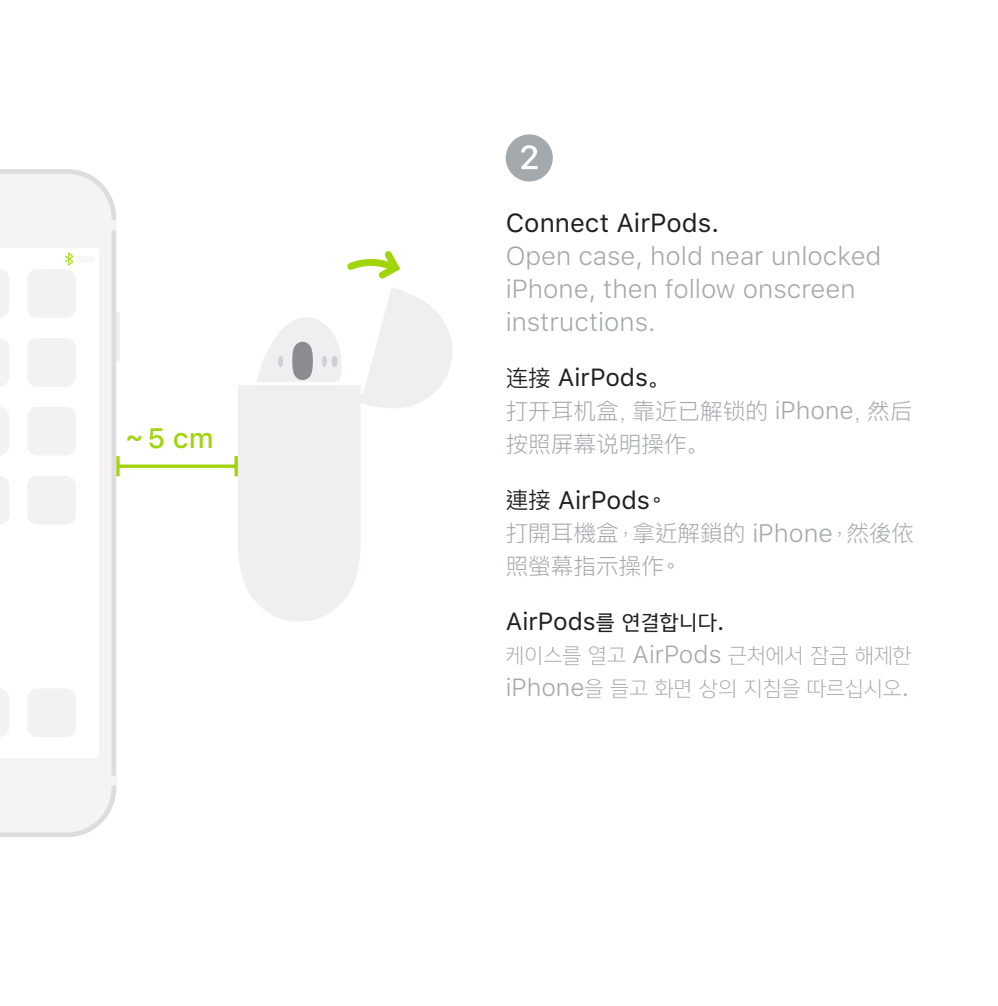
<style>
.page{position:relative;width:998px;height:1006px;background:#fff}
.page>*{position:absolute;margin:0;border:0;box-sizing:border-box;transform-origin:0 0}
.t1{font:500 28px "SFUI Text";color:#a2d40a}
.Body{font:300 26px/32.8px "SFUI Text";color:#a3a9ad}
.Body-2{font:100 26px/32.8px "Yoon Gothic";color:#a3a9ad}
.Body-3{font:100 26px/32.8px "Han Hei SC";color:#a3a9ad}
.Body-4{font:100 26px/32.8px "Han Hei TC";color:#a3a9ad}
.t2{font:26px "SFUI Text";color:#231f20}
.t3{font:25.2px "SFUI Text";color:#231f20}
.t4{font:24.8px "SFUI Text";color:#231f20}
.s1{font-family:"Han Hei SC Text";font-size:26px}
.s2{font-family:"SFUI Text";font-weight:300;font-size:24.8px}
.s3{font-family:"Han Hei TC Text";font-size:26px}
.s4{font-family:"SFUI Text";font-weight:300;font-size:25.2px}
.s5{font-family:"Yoon Gothic Text";font-size:26px}
</style>
<div class="page">
<svg style="left:238px;top:251px;width:215px;height:370px"></svg>
<hr style="left:238px;top:382px;width:123px;height:3px;background:#fff">
<svg style="left:120px;top:464px;width:114px;height:4px"></svg>
<svg style="left:116px;top:456px;width:4px;height:20px"></svg>
<svg style="left:234px;top:456px;width:4px;height:20px"></svg>
<svg style="left:116px;top:312px;width:4px;height:49px"></svg>
<svg style="left:0;top:174px;width:116px;height:658px"></svg>
<svg style="left:0;top:269px;width:9px;height:49px"></svg>
<div style="left:27px;top:269px;width:49px;height:49px;background:#f3f1f3;border-radius:10px"></div>
<div style="left:27px;top:338px;width:49px;height:49px;background:#f3f1f3;border-radius:10px"></div>
<div style="left:27px;top:407px;width:49px;height:48px;background:#f3f1f3;border-radius:10px"></div>
<svg style="left:0;top:407px;width:9px;height:48px"></svg>
<svg style="left:0;top:338px;width:9px;height:49px"></svg>
<div style="left:27px;top:476px;width:49px;height:48px;background:#f3f1f3;border-radius:10px"></div>
<svg style="left:0;top:476px;width:9px;height:48px"></svg>
<div style="left:27px;top:688px;width:49px;height:49px;background:#f3f1f3;border-radius:10px"></div>
<svg style="left:0;top:688px;width:9px;height:49px"></svg>
<svg style="left:506px;top:134px;width:47px;height:47px"></svg>
<p class="t1" style="left:126px;top:418px;width:89px">~5 cm</p>
<p class="t2" style="left:506px;top:204px;width:215px">Connect AirPods.</p>
<p class="Body" style="left:506px;top:240px;width:377px">Open case, hold near unlocked iPhone, then follow onscreen instructions.</p>
<p class="t4" style="left:506px;top:360px;width:157px"><span class="s1">连接</span> AirPods<span class="s1">。</span></p>
<p class="Body-3" style="left:506px;top:394px;width:408px">打开耳机盒，靠近已解锁的 <span class="s2">iPhone</span>，然后按照屏幕说明操作。</p>
<p class="t3" style="left:506px;top:482px;width:159px"><span class="s3">連接</span> AirPods<span class="s3">。</span></p>
<p class="Body-4" style="left:506px;top:516px;width:410px">打開耳機盒，拿近解鎖的 <span class="s4">iPhone</span>，然後依照螢幕指示操作。</p>
<p class="t4" style="left:506px;top:604px;width:220px">AirPods<span class="s5">를 연결합니다</span>.</p>
<p class="Body-2" style="left:506px;top:638px;width:408px">케이스를 열고 <span class="s2">AirPods</span> 근처에서 잠금 해제한 <span class="s2">iPhone</span>을 들고 화면 상의 지침을 따르십시오<span class="s2">.</span></p>
</div>
